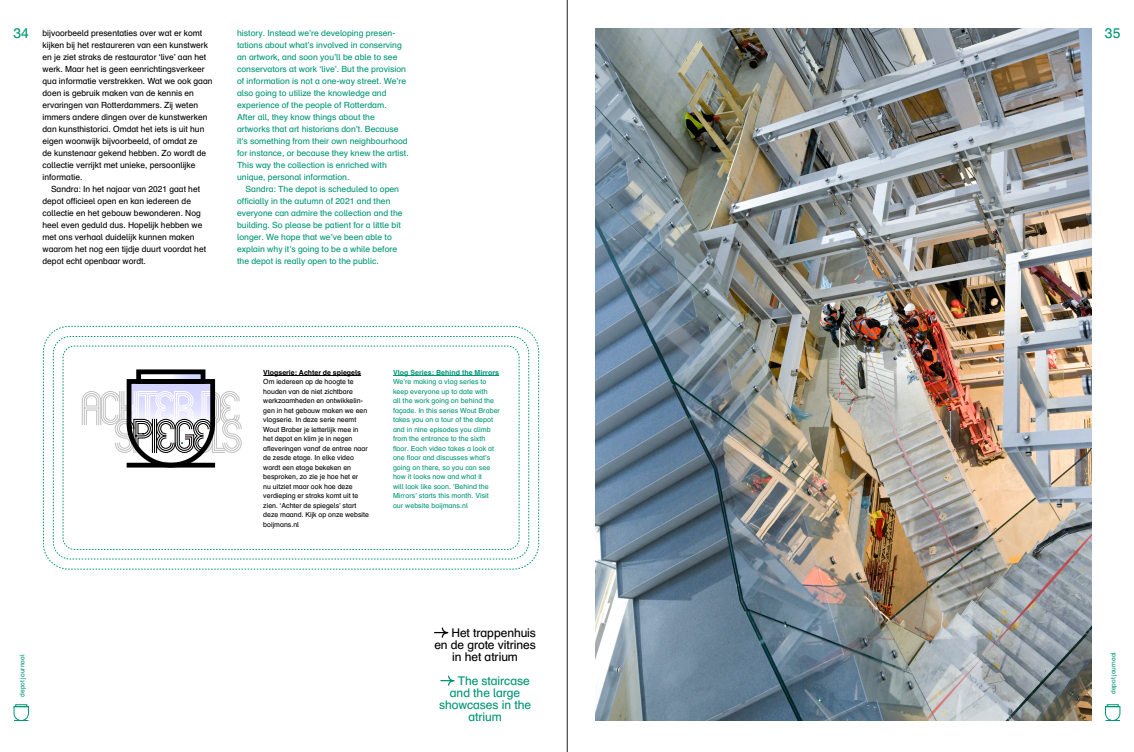
<style>
.page{position:relative;width:1134px;height:752px;background:#fff}
.page>*{position:absolute;margin:0;border:0;box-sizing:border-box;transform-origin:0 0}
.t1{font:14px "Schulbuch Nord";color:#009676}
.t2{font:12px "Schulbuch Nord";letter-spacing:-.005em;color:#009676}
.t3{font:12px "Schulbuch Nord";letter-spacing:-.01em;color:#010101}
.t4{font:8.5px/12px "Schulbuch Nord";color:#009676}
.t5{font:8.5px/12px "Schulbuch Nord";color:#010101}
.t6{font:7px/9.5px "Schulbuch Nord";color:#010101}
.t7{font:7px/9.5px "Schulbuch Nord";letter-spacing:.005em;color:#009676}
.t8{font:700 7px "Schulbuch Nord";letter-spacing:.005em;color:#009676}
.t9{font:700 7px "Schulbuch Nord";color:#010101}
.t10{font:6.5px "Schulbuch Nord";color:#009676}
</style>
<div class="page">
<hr style="left:567px;top:0;width:1px;height:751px;background:#231f20">
<img style="left:595px;top:28px;width:496px;height:692px">
<svg style="left:434px;top:627px;width:15px;height:11px"></svg>
<svg style="left:440px;top:675px;width:15px;height:11px"></svg>
<svg style="left:43px;top:326px;width:496px;height:243px"></svg>
<svg style="left:63px;top:345px;width:456px;height:204px"></svg>
<svg style="left:1105px;top:704px;width:15px;height:16px"></svg>
<svg style="left:13px;top:704px;width:16px;height:16px"></svg>
<h1 class="t1" style="left:13px;top:24px;width:17px">34</h1>
<h1 class="t1" style="left:1105px;top:24px;width:17px">35</h1>
<p class="t5" style="left:43px;top:27px;width:171px">bijvoorbeeld presentaties over wat er komt kijken bij het restaureren van een kunstwerk en je ziet straks de restaurator ‘live’ aan het werk. Maar het is geen eenrichtingsverkeer qua informatie verstrekken. Wat we ook gaan doen is gebruik maken van de kennis en ervaringen van Rotterdammers. Zij weten immers andere dingen over de kunstwerken dan kunsthistorici. Omdat het iets is uit hun eigen woonwijk bijvoorbeeld, of omdat ze<br>de kunstenaar gekend hebben. Zo wordt de collectie verrijkt met unieke, persoonlijke informatie.</p>
<p class="t5" style="left:43px;top:183px;width:165px;text-indent:9px">Sandra: In het najaar van 2021 gaat het depot officieel open en kan iedereen de collectie en het gebouw bewonderen. Nog heel even geduld dus. Hopelijk hebben we met ons verhaal duidelijk kunnen maken waarom het nog een tijdje duurt voordat het depot echt openbaar wordt.</p>
<p class="t4" style="left:237px;top:27px;width:173px">history. Instead we’re developing presen&shy;tations about what’s involved in conserving an artwork, and soon you’ll be able to see conservators at work ‘live’. But the provision of information is not a one-way street. We’re also going to utilize the knowledge and experience of the people of Rotterdam.<br>After all, they know things about the artworks that art historians don’t. Because it’s something from their own neighbourhood for instance, or because they knew the artist.<br>This way the collection is enriched with unique, personal information.</p>
<p class="t4" style="left:237px;top:183px;width:167px;text-indent:9px">Sandra: The depot is scheduled to open officially in the autumn of 2021 and then everyone can admire the collection and the building. So please be patient for a little bit longer. We hope that we’ve been able to explain why it’s going to be a while before the depot is really open to the public.</p>
<p class="t10" style="left:18px;top:696px;width:43px;rotate:-90deg">depot journaal</p>
<p class="t9" style="left:263px;top:367px;width:99px">Vlogserie: Achter de spiegels</p>
<p class="t6" style="left:263px;top:376px;width:107px">Om iedereen op de hoogte te houden van de niet zichtbare werkzaamheden en ontwikkelin&shy;gen in het gebouw maken we een vlogserie. In deze serie neemt<br>Wout Braber je letterlijk mee in het depot en klim je in negen afleveringen vanaf de entree naar de zesde etage. In elke video wordt een etage bekeken en besproken, zo zie je hoe het er<br>nu uitziet maar ook hoe deze verdieping er straks komt uit te zien. ‘Achter de spiegels’ start deze maand. Kijk op onze website boijmans.nl</p>
<p class="t8" style="left:393px;top:367px;width:108px">Vlog Series: Behind the Mirrors</p>
<p class="t7" style="left:393px;top:376px;width:109px">We’re making a vlog series to keep everyone up to date with<br>all the work going on behind the façade. In this series Wout Braber takes you on a tour of the depot and in nine episodes you climb from the entrance to the sixth floor. Each video takes a look at one floor and discusses what’s going on there, so you can see how it looks now and what it<br>will look like soon. ‘Behind the<br>Mirrors’ starts this month. Visit our website boijmans.nl</p>
<p class="t3" style="left:451px;top:624px;width:86px">Het trappenhuis</p>
<p class="t3" style="left:434px;top:636px;width:103px">en de grote vitrines</p>
<p class="t3" style="left:452px;top:648px;width:67px">in het atrium</p>
<p class="t2" style="left:458px;top:672px;width:74px">The staircase</p>
<p class="t2" style="left:450px;top:684px;width:72px">and the large</p>
<p class="t2" style="left:439px;top:696px;width:94px">showcases in the</p>
<p class="t2" style="left:468px;top:708px;width:35px">atrium</p>
<p class="t10" style="left:1109px;top:693px;width:43px;rotate:-90deg">depot journaal</p>
</div>
